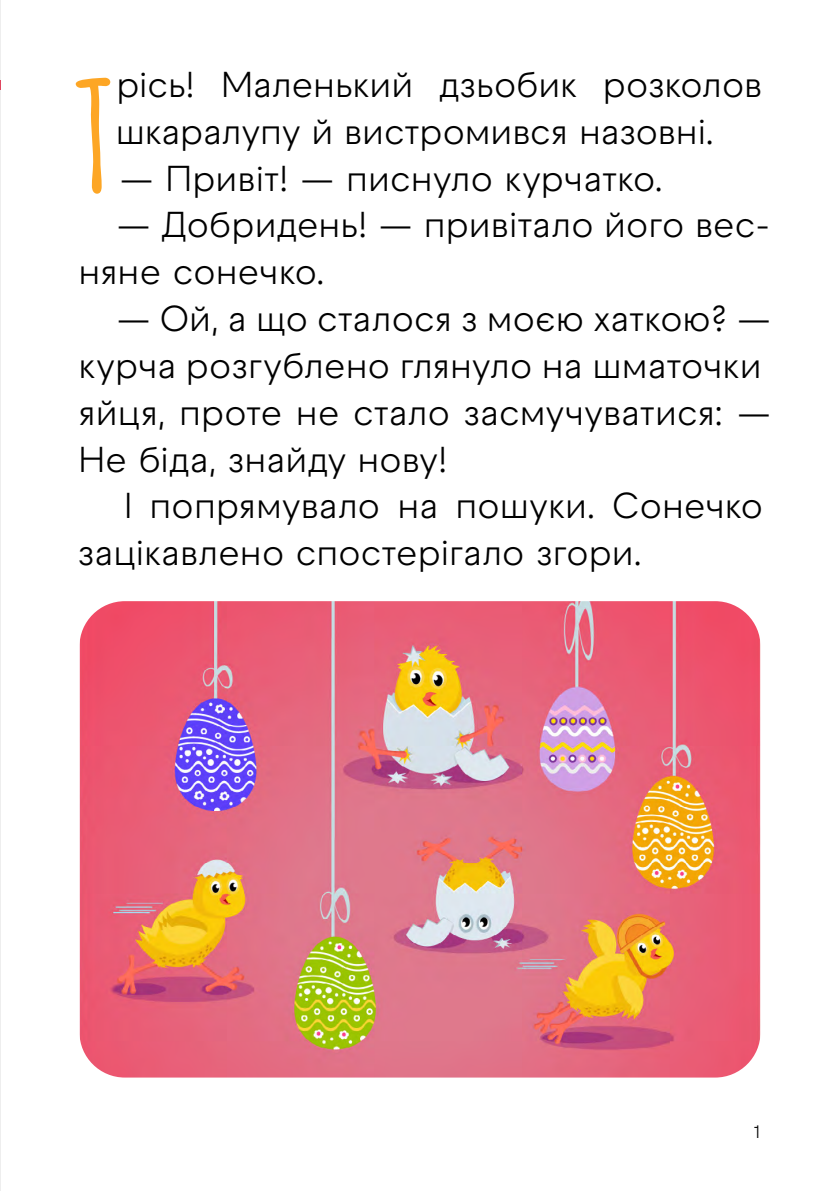
<style>
.page{position:relative;width:840px;height:1191px;background:#fff}
.page>*{position:absolute;margin:0;border:0;box-sizing:border-box;transform-origin:0 0}
.t1{font:700 151.6px "Amatic SC";color:#fda625;scale:1.05 1}
.t2{font:36px/46.8px "Raptor V3 Premium";letter-spacing:-.015em;color:#000}
.t3{font:18px "Raptor V3 Premium";color:#000}
</style>
<div class="page">
<img style="left:79px;top:601px;width:681px;height:476px">
<hr style="left:0;top:0;width:1px;height:1191px;background:#000">
<h1 class="t1" style="left:75px;top:20px;width:41px">Т</h1>
<p class="t2" style="left:115px;top:61px;width:648px">рісь! Маленький дзьобик розколов шкаралупу й вистромився назовні.</p>
<p class="t2" style="left:119px;top:155px;width:545px">— Привіт! — писнуло курчатко.</p>
<p class="t2" style="left:78px;top:201px;width:693px;text-indent:38px">— Добридень! — привітало його вес&shy;няне сонечко.</p>
<p class="t2" style="left:78px;top:295px;width:694px;text-indent:38px">— Ой, а що сталося з моєю хаткою? — курча розгублено глянуло на шматочки яйця, проте не стало засмучуватися: —<br>Не біда, знайду нову!</p>
<p class="t2" style="left:77px;top:482px;width:687px;text-indent:46px">І попрямувало на пошуки. Сонечко зацікавлено спостерігало згори.</p>
<p class="t3" style="left:753px;top:1119px;width:7px">1</p>
</div>
